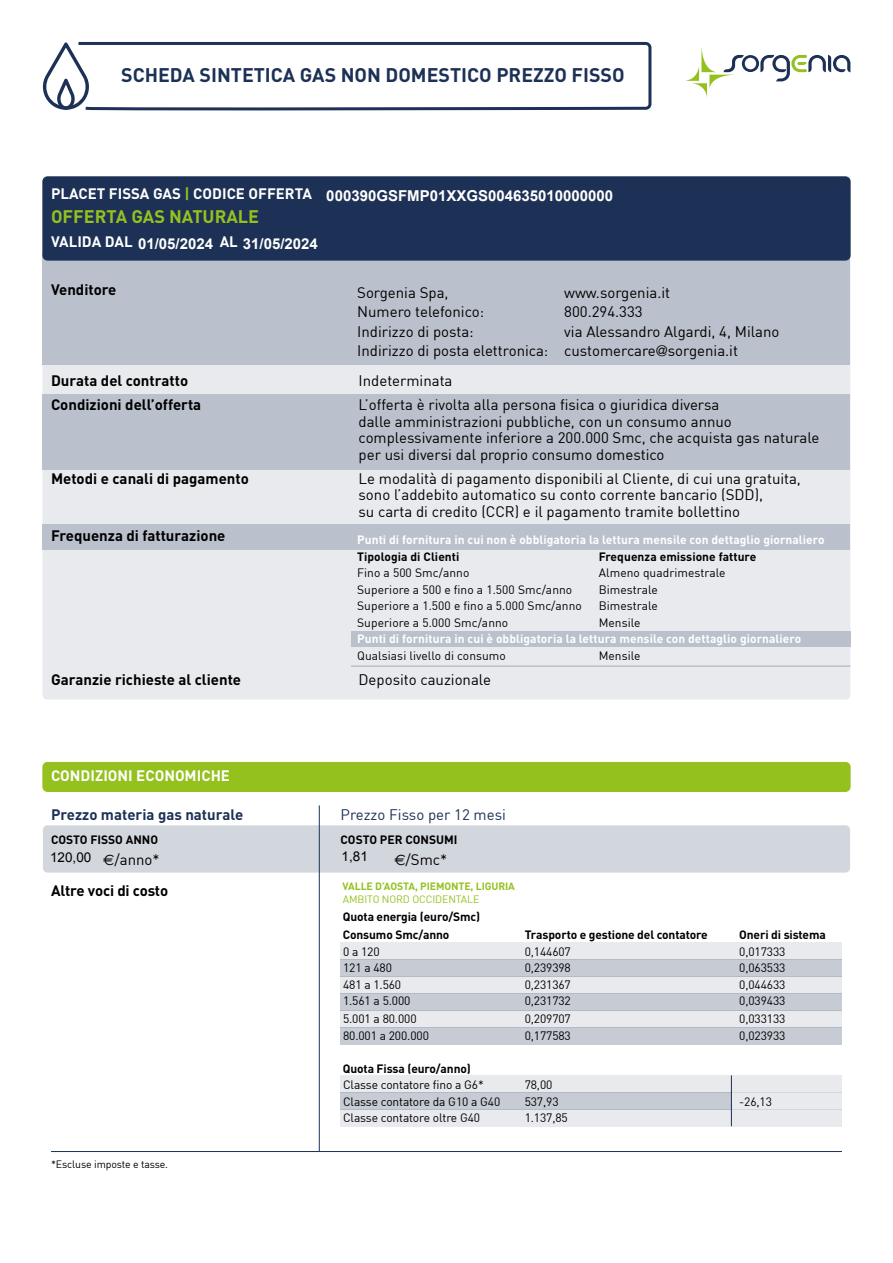
<style>
.page{position:relative;width:893px;height:1263px;background:#fff}
.page>*{position:absolute;margin:0;border:0;box-sizing:border-box;transform-origin:0 0}
.t1{font:700 19.5px "DIN";color:#1c3155}
.t2{font:700 18px "DIN";color:#95c11f}
.t3{font:15px/16.5px "DIN";color:#000}
.t4{font:700 15px "DIN";color:#000}
.t5{font:700 15px "DIN";color:#fff}
.t6{font:700 15px "Arial";color:#fff}
.t7{font:700 15px "DIN";color:#1c3155}
.t8{font:15px "DIN";color:#1c3155}
.t9{font:13.5px "Arial";color:#000}
.t10{font:12px "DIN";letter-spacing:-.01em;color:#000}
.t11{font:700 12px/18px "DIN";letter-spacing:-.01em;color:#000}
.t12{font:700 12px "DIN";letter-spacing:.005em;color:#fff}
.t13{font:700 10.5px "DIN";letter-spacing:-.01em;color:#95c11f}
.t14{font:10.5px "DIN";letter-spacing:-.01em;color:#000}
.t15{font:10.5px "DIN";letter-spacing:-.01em;color:#95c11f}
.s1{color:#95c11f}
.s2{font-family:"Avenir"}
.s3{font-family:"Euro Sans Std"}
</style>
<div class="page">
<div style="left:43px;top:177px;width:807px;height:522px;background:#e8eaee;border-radius:5px"></div>
<div style="left:43px;top:524px;width:807px;height:26px;background:#bbc1cc"></div>
<div style="left:43px;top:253px;width:807px;height:112px;background:#bbc1cc"></div>
<div style="left:43px;top:394px;width:807px;height:76px;background:#bbc1cc"></div>
<svg style="left:686px;top:47px;width:164px;height:50px"></svg>
<div style="left:43px;top:177px;width:807px;height:83px;background:#1c3155;border-radius:5px"></div>
<div style="left:43px;top:176px;width:807px;height:84px;border:1px solid #1c3155;border-radius:5px"></div>
<svg style="left:42px;top:42px;width:610px;height:69px"></svg>
<div style="left:43px;top:762px;width:807px;height:29px;background:#95c11f;border-radius:5px"></div>
<div style="left:43px;top:762px;width:807px;height:30px;border:1px solid #95c11f;border-radius:5px"></div>
<div style="left:43px;top:825px;width:807px;height:48px;background:#d2d6dd;border-radius:5px"></div>
<hr style="left:319px;top:805px;width:1px;height:346px;background:#1c3155">
<hr style="left:51px;top:1151px;width:791px;height:1px;background:#1c3155">
<div style="left:351px;top:631px;width:499px;height:16px;background:#bbc1cc"></div>
<hr style="left:351px;top:665px;width:499px;height:2px;background:#bbc1cc">
<div style="left:731px;top:1092px;width:111px;height:17px;background:#e8eaee"></div>
<div style="left:340px;top:959px;width:502px;height:17px;background:#c6cbd4"></div>
<div style="left:340px;top:942px;width:502px;height:17px;background:#e8eaee"></div>
<div style="left:340px;top:993px;width:502px;height:17px;background:#c6cbd4"></div>
<div style="left:340px;top:976px;width:502px;height:17px;background:#e8eaee"></div>
<div style="left:340px;top:1027px;width:502px;height:17px;background:#c6cbd4"></div>
<div style="left:340px;top:1010px;width:502px;height:17px;background:#e8eaee"></div>
<div style="left:340px;top:1092px;width:391px;height:17px;background:#c6cbd4"></div>
<div style="left:340px;top:1075px;width:502px;height:17px;background:#e8eaee"></div>
<div style="left:340px;top:1109px;width:502px;height:17px;background:#e8eaee"></div>
<hr style="left:731px;top:1075px;width:1px;height:51px;background:#1c3155">
<h1 class="t1" style="left:121px;top:62px;width:505px">SCHEDA SINTETICA GAS NON DOMESTICO PREZZO FISSO</h1>
<p class="t5" style="left:51px;top:184px;width:262px">PLACET FISSA GAS <span class="s1">|</span> CODICE OFFERTA</p>
<p class="t2" style="left:51px;top:204px;width:210px">OFFERTA GAS NATURALE</p>
<p class="t5" style="left:51px;top:232px;width:83px">VALIDA DAL</p>
<p class="t5" style="left:220px;top:232px;width:20px">AL</p>
<p class="t4" style="left:51px;top:280px;width:67px">Venditore</p>
<p class="t6" style="left:243px;top:233px;width:77px">31/05/2024</p>
<p class="t6" style="left:138px;top:234px;width:77px">01/05/2024</p>
<p class="t6" style="left:326px;top:186px;width:288px">000390GSFMP01XXGS004635010000000</p>
<p class="t3" style="left:357px;top:284px;width:93px">Sorgenia Spa,</p>
<p class="t3" style="left:564px;top:284px;width:108px">www.sorgenia.it</p>
<p class="t3" style="left:357px;top:303px;width:129px">Numero telefonico:</p>
<p class="t3" style="left:564px;top:303px;width:80px">800.294.333</p>
<p class="t3" style="left:357px;top:323px;width:118px">Indirizzo di posta:</p>
<p class="t3" style="left:357px;top:321px;width:424px;line-height:19.5px;text-indent:207px">via Alessandro Algardi, 4, Milano<br>Indirizzo di posta elettronica: customercare<span class="s2">@</span>sorgenia.it</p>
<p class="t4" style="left:51px;top:371px;width:139px">Durata del contratto</p>
<p class="t3" style="left:359px;top:372px;width:95px">Indeterminata</p>
<p class="t4" style="left:51px;top:395px;width:152px">Condizioni dell’offerta</p>
<p class="t3" style="left:359px;top:396px;width:462px">L’offerta è rivolta alla persona fisica o giuridica diversa<br>dalle amministrazioni pubbliche, con un consumo annuo complessivamente inferiore a 200.000 Smc, che acquista gas naturale per usi diversi dal proprio consumo domestico</p>
<p class="t4" style="left:51px;top:469px;width:199px">Metodi e canali di pagamento</p>
<p class="t3" style="left:359px;top:470px;width:444px">Le modalità di pagamento disponibili al Cliente, di cui una gratuita, sono l’addebito automatico su conto corrente bancario (SDD),<br>su carta di credito (CCR) e il pagamento tramite bollettino</p>
<p class="t4" style="left:51px;top:526px;width:176px">Frequenza di fatturazione</p>
<p class="t12" style="left:357px;top:532px;width:469px">Punti di fornitura in cui non è obbligatoria la lettura mensile con dettaglio giornaliero</p>
<p class="t11" style="left:357px;top:547px;width:104px">Tipologia di Clienti</p>
<p class="t11" style="left:599px;top:547px;width:159px">Frequenza emissione fatture</p>
<p class="t10" style="left:357px;top:565px;width:114px">Fino a 500 Smc/anno</p>
<p class="t10" style="left:599px;top:565px;width:128px">Almeno quadrimestrale</p>
<p class="t10" style="left:357px;top:582px;width:217px">Superiore a 500 e fino a 1.500 Smc/anno</p>
<p class="t10" style="left:599px;top:582px;width:61px">Bimestrale</p>
<p class="t10" style="left:357px;top:598px;width:226px">Superiore a 1.500 e fino a 5.000 Smc/anno</p>
<p class="t10" style="left:599px;top:598px;width:61px">Bimestrale</p>
<p class="t10" style="left:357px;top:615px;width:153px">Superiore a 5.000 Smc/anno</p>
<p class="t10" style="left:599px;top:615px;width:43px">Mensile</p>
<p class="t12" style="left:357px;top:631px;width:446px">Punti di fornitura in cui è obbligatoria la lettura mensile con dettaglio giornaliero</p>
<p class="t10" style="left:357px;top:648px;width:150px">Qualsiasi livello di consumo</p>
<p class="t10" style="left:599px;top:648px;width:43px">Mensile</p>
<p class="t4" style="left:51px;top:670px;width:192px">Garanzie richieste al cliente</p>
<p class="t3" style="left:359px;top:671px;width:134px">Deposito cauzionale</p>
<p class="t5" style="left:51px;top:766px;width:181px">CONDIZIONI ECONOMICHE</p>
<p class="t7" style="left:51px;top:805px;width:194px">Prezzo materia gas naturale</p>
<p class="t8" style="left:341px;top:805px;width:167px">Prezzo Fisso per 12 mesi</p>
<p class="t11" style="left:51px;top:830px;width:109px">COSTO FISSO ANNO</p>
<p class="t11" style="left:341px;top:830px;width:119px">COSTO PER CONSUMI</p>
<p class="t3" style="left:103px;top:851px;width:58px"><span class="s3">€</span>/anno*</p>
<p class="t3" style="left:394px;top:851px;width:55px"><span class="s3">€</span>/Smc*</p>
<p class="t4" style="left:51px;top:881px;width:119px">Altre voci di costo</p>
<p class="t9" style="left:50px;top:848px;width:43px">120,00</p>
<p class="t9" style="left:342px;top:847px;width:28px">1,81</p>
<p class="t13" style="left:342px;top:879px;width:174px">VALLE D’AOSTA, PIEMONTE, LIGURIA</p>
<p class="t15" style="left:343px;top:893px;width:138px">AMBITO NORD OCCIDENTALE</p>
<p class="t11" style="left:343px;top:907px;width:139px">Quota energia (euro/Smc)<br>Consumo Smc/anno</p>
<p class="t11" style="left:525px;top:925px;width:185px">Trasporto e gestione del contatore</p>
<p class="t11" style="left:739px;top:925px;width:88px">Oneri di sistema</p>
<p class="t14" style="left:51px;top:1157px;width:119px">*Escluse imposte e tasse.</p>
<p class="t10" style="left:343px;top:944px;width:38px">0 a 120</p>
<p class="t10" style="left:525px;top:944px;width:48px">0,144607</p>
<p class="t10" style="left:739px;top:944px;width:48px">0,017333</p>
<p class="t10" style="left:343px;top:960px;width:50px">121 a 480</p>
<p class="t10" style="left:525px;top:960px;width:48px">0,239398</p>
<p class="t10" style="left:739px;top:960px;width:48px">0,063533</p>
<p class="t10" style="left:343px;top:977px;width:60px">481 a 1.560</p>
<p class="t10" style="left:525px;top:977px;width:48px">0,231367</p>
<p class="t10" style="left:739px;top:977px;width:48px">0,044633</p>
<p class="t10" style="left:343px;top:993px;width:69px">1.561 a 5.000</p>
<p class="t10" style="left:525px;top:993px;width:48px">0,231732</p>
<p class="t10" style="left:739px;top:993px;width:48px">0,039433</p>
<p class="t10" style="left:343px;top:1011px;width:75px">5.001 a 80.000</p>
<p class="t10" style="left:525px;top:1011px;width:48px">0,209707</p>
<p class="t10" style="left:739px;top:1011px;width:48px">0,033133</p>
<p class="t10" style="left:343px;top:1028px;width:87px">80.001 a 200.000</p>
<p class="t10" style="left:525px;top:1028px;width:48px">0,177583</p>
<p class="t10" style="left:739px;top:1028px;width:48px">0,023933</p>
<p class="t11" style="left:343px;top:1059px;width:130px">Quota Fissa (euro/anno)</p>
<p class="t10" style="left:343px;top:1077px;width:142px">Classe contatore fino a G6*</p>
<p class="t10" style="left:525px;top:1077px;width:29px">78,00</p>
<p class="t10" style="left:343px;top:1094px;width:159px">Classe contatore da G10 a G40</p>
<p class="t10" style="left:525px;top:1094px;width:35px">537,93</p>
<p class="t10" style="left:739px;top:1094px;width:34px">-26,13</p>
<p class="t10" style="left:343px;top:1110px;width:139px">Classe contatore oltre G40</p>
<p class="t10" style="left:525px;top:1110px;width:45px">1.137,85</p>
</div>
